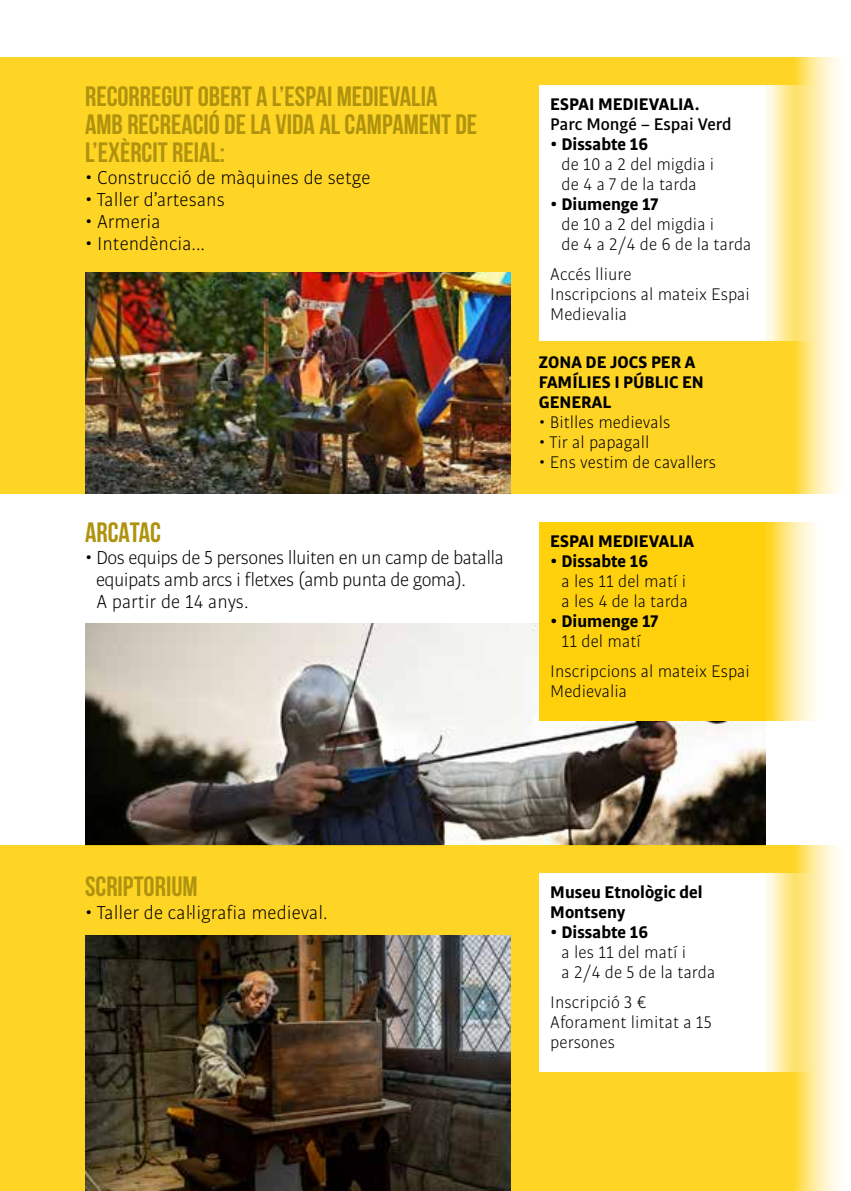
<style>
.page{position:relative;width:851px;height:1191px;background:#fff}
.page>*{position:absolute;margin:0;border:0;box-sizing:border-box;transform-origin:0 0}
.t1{font:700 28px/28px "Bebas Neue";color:#af920e}
.t2{font:300 20px/22px "Bulo";letter-spacing:-.03em;color:#000}
.t3{font:300 20px "Bulo";color:#000}
.t4{font:300 18px/20px "Bulo";color:#000}
.t5{font:700 18px/20px "Bulo";color:#000}
.t6{font:500 18px "Bulo";color:#000}
</style>
<div class="page">
<img style="left:85px;top:624px;width:680px;height:221px">
<div style="left:0;top:57px;width:839px;height:436px;background:#ffd525"></div>
<svg style="left:0;top:845px;width:839px;height:346px;background:#fed62f"></svg>
<div style="left:539px;top:85px;width:226px;height:255px;background:#fff"></div>
<div style="left:539px;top:873px;width:226px;height:198px;background:#fff"></div>
<div style="left:539px;top:522px;width:226px;height:198px;background:#ffd10d"></div>
<svg style="left:765px;top:85px;width:63px;height:255px;background:#ffeda6"></svg>
<svg style="left:765px;top:522px;width:51px;height:198px;background:#ffea93"></svg>
<svg style="left:765px;top:873px;width:63px;height:198px;background:#ffeda7"></svg>
<img style="left:85px;top:272px;width:425px;height:221px">
<img style="left:85px;top:935px;width:425px;height:256px">
<h1 class="t1" style="left:85px;top:82px;width:393px">RECORREGUT OBERT A L’ESPAI MEDIEVALIA<br>AMB RECREACIÓ DE LA VIDA AL CAMPAMENT DE<br>L’EXÈRCIT REIAL:</h1>
<p class="t3" style="left:85px;top:165px;width:287px">• Construcció de màquines de setge</p>
<p class="t3" style="left:85px;top:187px;width:141px">• Taller d’artesans</p>
<p class="t3" style="left:85px;top:209px;width:77px">• Armeria</p>
<p class="t3" style="left:85px;top:231px;width:121px">• Intendència...</p>
<h1 class="t1" style="left:85px;top:518px;width:77px">ARCATAC</h1>
<p class="t2" style="left:96px;top:546px;width:409px;text-indent:-11px">• Dos equips de 5 persones lluiten en un camp de batalla equipats amb arcs i fletxes (amb punta de goma).<br>A partir de 14 anys.</p>
<p class="t5" style="left:550px;top:94px;width:151px">ESPAI MEDIEVALIA.</p>
<p class="t6" style="left:550px;top:113px;width:183px">Parc Mongé – Espai Verd</p>
<p class="t5" style="left:550px;top:134px;width:99px">• Dissabte 16</p>
<p class="t4" style="left:561px;top:154px;width:154px">de 10 a 2 del migdia i de 4 a 7 de la tarda</p>
<p class="t5" style="left:550px;top:194px;width:110px">• Diumenge 17</p>
<p class="t4" style="left:561px;top:214px;width:191px">de 10 a 2 del migdia i<br>de 4 a 2/4 de 6 de la tarda</p>
<p class="t4" style="left:550px;top:264px;width:201px">Accés lliure<br>Inscripcions al mateix Espai<br>Medievalia</p>
<p class="t5" style="left:539px;top:352px;width:166px">ZONA DE JOCS PER A<br>FAMÍLIES I PÚBLIC EN<br>GENERAL</p>
<p class="t4" style="left:539px;top:412px;width:133px">• Bitlles medievals</p>
<p class="t4" style="left:539px;top:432px;width:112px">• Tir al papagall</p>
<p class="t4" style="left:539px;top:452px;width:179px">• Ens vestim de cavallers</p>
<p class="t5" style="left:550px;top:530px;width:145px">ESPAI MEDIEVALIA</p>
<p class="t5" style="left:550px;top:550px;width:99px">• Dissabte 16</p>
<p class="t4" style="left:561px;top:570px;width:128px">a les 11 del matí i a les 4 de la tarda</p>
<p class="t5" style="left:550px;top:610px;width:110px">• Diumenge 17</p>
<p class="t4" style="left:550px;top:625px;width:201px;line-height:30px;text-indent:11px">11 del matí<br>Inscripcions al mateix Espai</p>
<p class="t4" style="left:550px;top:680px;width:78px">Medievalia</p>
<h1 class="t1" style="left:85px;top:872px;width:114px">SCRIPTORIUM</h1>
<p class="t3" style="left:85px;top:900px;width:244px">• Taller de cal·ligrafia medieval.</p>
<p class="t5" style="left:550px;top:882px;width:154px">Museu Etnològic del<br>Montseny</p>
<p class="t5" style="left:550px;top:922px;width:99px">• Dissabte 16</p>
<p class="t4" style="left:561px;top:942px;width:155px">a les 11 del matí i<br>a 2/4 de 5 de la tarda</p>
<p class="t4" style="left:550px;top:992px;width:163px">Inscripció 3 €<br>Aforament limitat a 15 persones</p>
</div>
